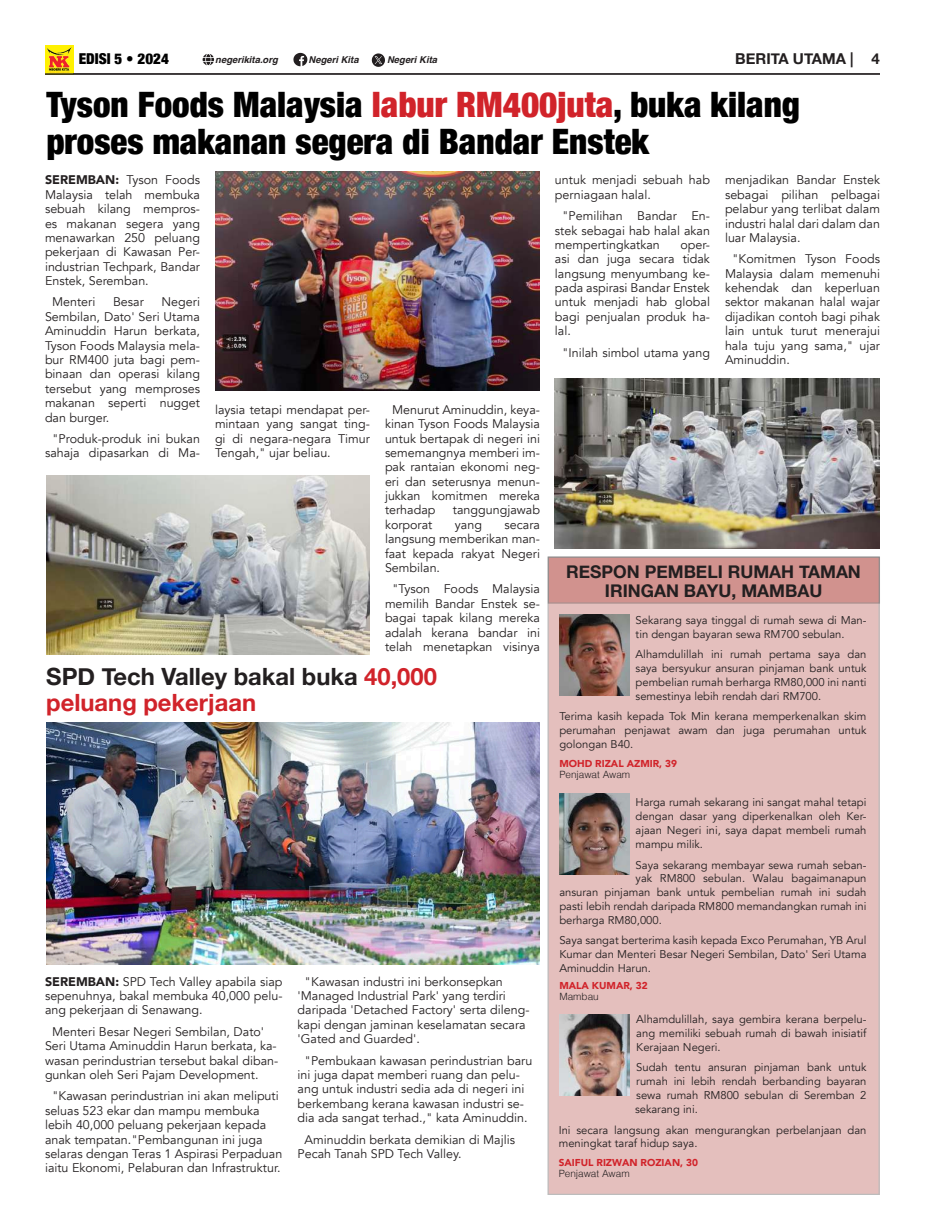
<style>
.page{position:relative;width:925px;height:1230px;background:#fff}
.page>*{position:absolute;margin:0;border:0;box-sizing:border-box;transform-origin:0 0}
.t1{font:900 condensed 35px/37.5px "Helvetica Neue";color:#000}
.t2{font:700 23.75px/25px "Helvetica Neue";color:#231f20}
.t3{font:700 17.5px/18.8px "Helvetica Neue";color:#231f20;text-align:center}
.t4{font:700 15px "Helvetica Neue";color:#231f20}
.t5{font:900 condensed 15px "Helvetica Neue";color:#000}
.t6{font:12.5px/14.4px "Avenir";color:#231f20;text-align:justify}
.t7{font:11.25px/13.8px "Avenir";color:#231f20;text-align:justify}
.t8{font:900 10px "Avenir";color:#d1232a}
.t9{font:300 10px "Helvetica";color:#231f20}
.t10{font:italic 700 9.5px "Helvetica";color:#231f20}
.s1{color:#d1232a}
.s2{font-weight:900}
</style>
<div class="page">
<svg style="left:293px;top:53px;width:14px;height:13px"></svg>
<svg style="left:372px;top:53px;width:13px;height:14px"></svg>
<svg style="left:203px;top:54px;width:11px;height:11px"></svg>
<img style="left:45px;top:45px;width:28px;height:28px">
<hr style="left:45px;top:73px;width:835px;height:2px;background:#231f20">
<img style="left:215px;top:172px;width:325px;height:218px">
<div style="left:548px;top:557px;width:331px;height:637px;background:#e4bfbd"></div>
<img style="left:555px;top:378px;width:325px;height:170px">
<img style="left:559px;top:614px;width:70px;height:81px">
<img style="left:559px;top:793px;width:70px;height:81px">
<div style="left:548px;top:557px;width:331px;height:46px;background:#d1928e"></div>
<img style="left:560px;top:1014px;width:69px;height:81px">
<img style="left:46px;top:722px;width:494px;height:242px">
<img style="left:46px;top:475px;width:324px;height:180px">
<p class="t5" style="left:79px;top:47px;width:92px">EDISI 5 • 2024</p>
<p class="t10" style="left:215px;top:54px;width:64px">negerikita.org</p>
<p class="t10" style="left:309px;top:54px;width:51px">Negeri Kita</p>
<p class="t10" style="left:387px;top:54px;width:51px">Negeri Kita</p>
<p class="t4" style="left:735px;top:47px;width:120px">BERITA UTAMA |</p>
<h1 class="t1" style="left:46px;top:84px;width:755px">Tyson Foods Malaysia <span class="s1">labur RM400juta</span>, buka kilang proses makanan segera di Bandar Enstek</h1>
<p class="t4" style="left:871px;top:47px;width:10px">4</p>
<p class="t6" style="left:45px;top:173px;width:156px"><span class="s2">SEREMBAN:</span> Tyson Foods Malaysia telah membuka sebuah kilang mempros&shy;es makanan segera yang menawarkan 250 peluang pekerjaan di Kawasan Per&shy;industrian Techpark, Bandar Enstek, Seremban.</p>
<p class="t6" style="left:52px;top:295px;width:45px">Menteri</p>
<p class="t6" style="left:113px;top:295px;width:32px">Besar</p>
<p class="t6" style="left:45px;top:295px;width:156px;text-indent:117px">Negeri Sembilan, Dato' Seri Utama Aminuddin Harun berkata, Tyson Foods Malaysia mela&shy;bur RM400 juta bagi pem&shy;binaan dan operasi kilang tersebut yang memproses makanan seperti nugget dan burger.</p>
<p class="t6" style="left:45px;top:432px;width:156px;text-align:center">"Produk-produk ini bukan sahaja dipasarkan di Ma-</p>
<p class="t6" style="left:215px;top:402px;width:156px">laysia tetapi mendapat per&shy;mintaan yang sangat ting&shy;gi di negara-negara Timur Tengah," ujar beliau.</p>
<p class="t6" style="left:385px;top:402px;width:156px;text-indent:7px">Menurut Aminuddin, keya&shy;kinan Tyson Foods Malaysia untuk bertapak di negeri ini sememangnya memberi im&shy;pak rantaian ekonomi neg&shy;eri dan seterusnya menun&shy;jukkan komitmen mereka terhadap</p>
<p class="t6" style="left:453px;top:503px;width:89px">tanggungjawab</p>
<p class="t6" style="left:385px;top:517px;width:49px">korporat</p>
<p class="t6" style="left:455px;top:517px;width:29px">yang</p>
<p class="t6" style="left:385px;top:517px;width:156px;text-indent:120px">secara langsung memberikan man&shy;faat kepada rakyat Negeri Sembilan.</p>
<p class="t6" style="left:385px;top:582px;width:156px;text-align:center">"Tyson Foods Malaysia memilih Bandar Enstek se&shy;bagai tapak kilang mereka adalah kerana bandar ini telah menetapkan visinya</p>
<h2 class="t2" style="left:46px;top:665px;width:392px">SPD Tech Valley bakal buka <span class="s1">40,000 peluang pekerjaan</span></h2>
<p class="t6" style="left:45px;top:974px;width:239px"><span class="s2">SEREMBAN:</span> SPD Tech Valley apabila siap sepenuhnya, bakal membuka 40,000 pelu&shy;ang pekerjaan di Senawang.</p>
<p class="t6" style="left:45px;top:1024px;width:235px;text-align:left;text-indent:7px">Menteri Besar Negeri Sembilan, Dato' Seri Utama Aminuddin Harun berkata, ka&shy;wasan perindustrian tersebut bakal diban&shy;gunkan oleh Seri Pajam Development.</p>
<p class="t6" style="left:45px;top:1089px;width:239px;text-align:left;text-indent:7px">"Kawasan perindustrian ini akan meliputi seluas 523 ekar dan mampu membuka lebih 40,000 peluang pekerjaan kepada anak tempatan."Pembangunan ini juga selaras dengan Teras 1 Aspirasi Perpaduan iaitu Ekonomi, Pelaburan dan Infrastruktur.</p>
<p class="t6" style="left:298px;top:974px;width:233px;text-align:left;text-indent:7px">"Kawasan industri ini berkonsepkan 'Managed Industrial Park' yang terdiri daripada 'Detached Factory' serta dileng&shy;kapi dengan jaminan keselamatan secara 'Gated and Guarded'.</p>
<p class="t6" style="left:298px;top:1053px;width:236px;text-align:left;text-indent:7px">"Pembukaan kawasan perindustrian baru ini juga dapat memberi ruang dan pelu&shy;ang untuk industri sedia ada di negeri ini berkembang kerana kawasan industri se&shy;dia ada sangat terhad.," kata Aminuddin.</p>
<p class="t6" style="left:298px;top:1132px;width:219px;text-indent:7px">Aminuddin berkata demikian di Majlis<br>Pecah Tanah SPD Tech Valley.</p>
<p class="t6" style="left:555px;top:173px;width:156px">untuk menjadi sebuah hab perniagaan halal.</p>
<p class="t6" style="left:555px;top:209px;width:156px;text-indent:7px">"Pemilihan Bandar En&shy;stek sebagai hab halal akan mempertingkatkan</p>
<p class="t6" style="left:555px;top:238px;width:157px;text-indent:125px">oper&shy;asi dan juga secara tidak langsung menyumbang ke&shy;pada aspirasi Bandar Enstek untuk menjadi hab global bagi penjualan produk ha&shy;lal.</p>
<p class="t6" style="left:562px;top:345px;width:149px">"Inilah simbol utama yang</p>
<p class="t6" style="left:725px;top:173px;width:156px">menjadikan Bandar Enstek sebagai pilihan pelbagai pelabur yang terlibat dalam industri halal dari dalam dan luar Malaysia.</p>
<p class="t6" style="left:725px;top:252px;width:156px;text-indent:7px">"Komitmen Tyson Foods Malaysia dalam memenuhi kehendak dan keperluan sektor makanan halal wajar dijadikan contoh bagi pihak lain untuk turut menerajui hala tuju yang sama," ujar Aminuddin.</p>
<h3 class="t3" style="left:566px;top:563px;width:296px">RESPON PEMBELI RUMAH TAMAN<br>IRINGAN BAYU, MAMBAU</h3>
<p class="t7" style="left:635px;top:613px;width:232px">Sekarang saya tinggal di rumah sewa di Man&shy;tin dengan bayaran sewa RM700 sebulan.</p>
<p class="t7" style="left:635px;top:648px;width:232px">Alhamdulillah ini rumah pertama saya dan saya bersyukur ansuran pinjaman bank untuk pembelian rumah berharga RM80,000 ini nanti semestinya lebih rendah dari RM700.</p>
<p class="t7" style="left:559px;top:710px;width:309px">Terima kasih kepada Tok Min kerana memperkenalkan skim perumahan penjawat awam dan juga perumahan untuk golongan B40.</p>
<p class="t8" style="left:559px;top:755px;width:119px">MOHD RIZAL AZMIR, 39</p>
<p class="t9" style="left:559px;top:768px;width:72px">Penjawat Awam</p>
<p class="t7" style="left:635px;top:796px;width:232px">Harga rumah sekarang ini sangat mahal tetapi dengan dasar yang diperkenalkan oleh Ker&shy;ajaan Negeri ini, saya dapat membeli rumah mampu milik.</p>
<p class="t7" style="left:635px;top:858px;width:232px">Saya sekarang membayar sewa rumah seban-</p>
<p class="t7" style="left:635px;top:871px;width:232px">yak RM800 sebulan. Walau bagaimanapun</p>
<p class="t7" style="left:559px;top:885px;width:309px">ansuran pinjaman bank untuk pembelian rumah ini sudah</p>
<p class="t7" style="left:559px;top:899px;width:309px">pasti lebih rendah daripada RM800 memandangkan rumah ini</p>
<p class="t7" style="left:559px;top:913px;width:104px">berharga RM80,000.</p>
<p class="t7" style="left:559px;top:934px;width:309px">Saya sangat berterima kasih kepada Exco Perumahan, YB Arul Kumar dan Menteri Besar Negeri Sembilan, Dato' Seri Utama Aminuddin Harun.</p>
<p class="t8" style="left:559px;top:977px;width:90px">MALA KUMAR, 32</p>
<p class="t9" style="left:559px;top:990px;width:41px">Mambau</p>
<p class="t7" style="left:636px;top:1012px;width:232px">Alhamdulillah, saya gembira kerana berpelu&shy;ang memiliki sebuah rumah di bawah inisiatif Kerajaan Negeri.</p>
<p class="t7" style="left:635px;top:1060px;width:233px">Sudah tentu ansuran pinjaman bank untuk rumah ini lebih rendah berbanding bayaran sewa rumah RM800 sebulan di Seremban 2 sekarang ini.</p>
<p class="t7" style="left:559px;top:1123px;width:309px">Ini secara langsung akan mengurangkan perbelanjaan dan meningkat taraf hidup saya.</p>
<p class="t8" style="left:559px;top:1153px;width:141px">SAIFUL RIZWAN ROZIAN, 30</p>
<p class="t9" style="left:559px;top:1167px;width:72px">Penjawat Awam</p>
</div>
